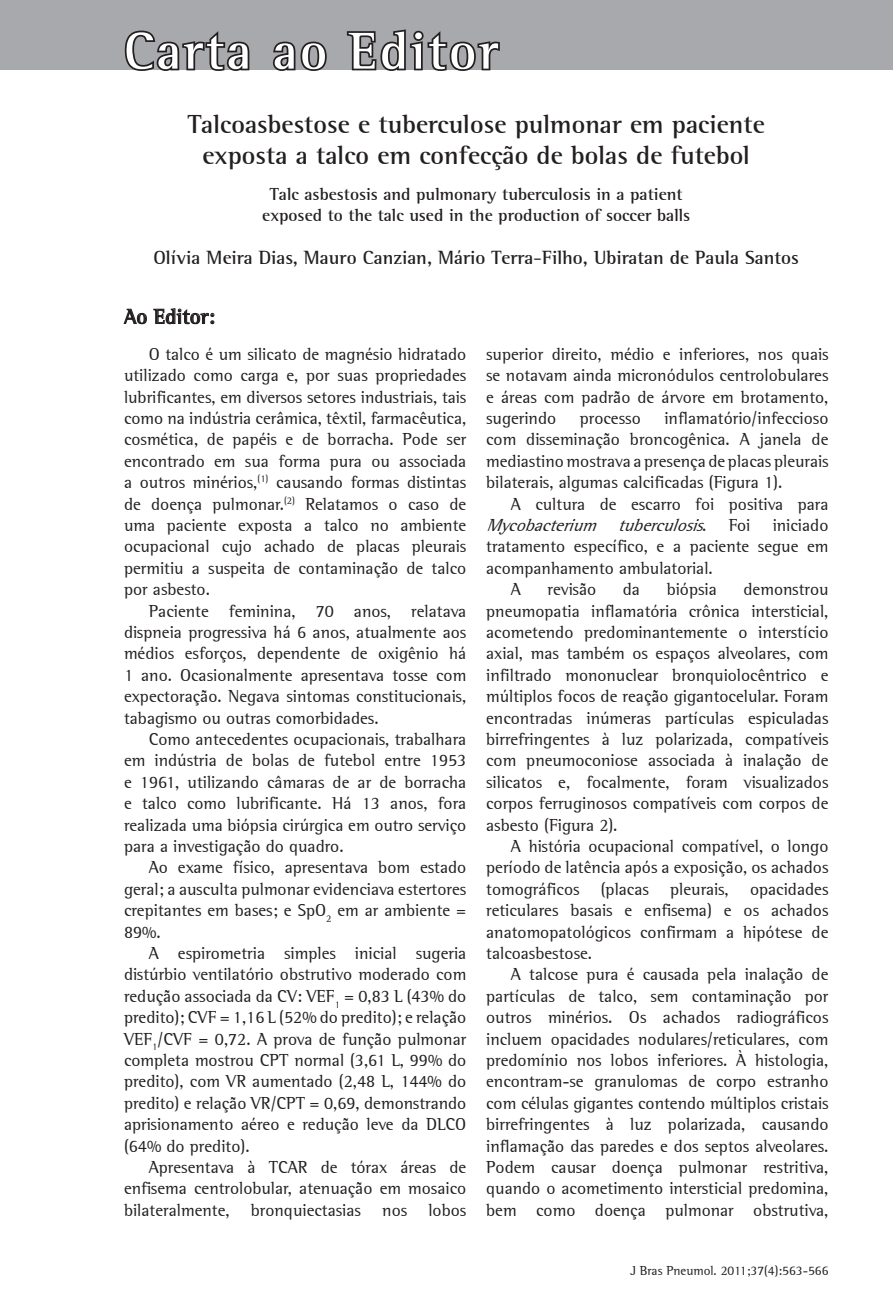
<style>
.page{position:relative;width:893px;height:1315px;background:#fff}
.page>*{position:absolute;margin:0;border:0;box-sizing:border-box;transform-origin:0 0}
.capítulo{font:700 52.5px "Libre Semi Serif S Si";letter-spacing:.05em;color:#fff}
.Título___1o_idioma{font:700 26.25px/31.5px "Libre Semi Serif S Si";color:#231f20;text-align:center}
.Sub_título___1o_níve{font:700 21px "Libre Semi Serif S Si";color:#231f20}
.Autores{font:700 19.25px "Libre Semi Serif S Si";color:#231f20}
.Corpo{font:17.5px/21.3px "Libre Semi Serif S Si";color:#231f20;text-align:justify}
.Título___2o_idioma{font:700 17.5px/21px "Libre Semi Serif S Si";color:#231f20;text-align:center}
.rodapé{font:13.12px "Libre Semi Serif S Si";color:#231f20}
.s1{font-style:italic}
</style>
<div class="page">
<div style="left:0;top:0;width:893px;height:70px;background:#a8a9ad"></div>
<svg style="left:124px;top:309px;width:23px;height:15px"></svg>
<svg style="left:153px;top:308px;width:61px;height:16px"></svg>
<svg style="left:124px;top:30px;width:126px;height:41px"></svg>
<svg style="left:273px;top:41px;width:54px;height:30px"></svg>
<svg style="left:346px;top:29px;width:154px;height:42px"></svg>
<p class="capítulo" style="left:124px;top:19px;width:376px">Carta ao Editor</p>
<p class="Título___1o_idioma" style="left:188px;top:108px;width:579px">Talcoasbestose e tuberculose pulmonar em paciente exposta a talco em confecção de bolas de futebol</p>
<p class="Título___2o_idioma" style="left:262px;top:184px;width:429px">Talc asbestosis and pulmonary tuberculosis in a patient exposed to the talc used in the production of soccer balls</p>
<p class="Autores" style="left:153px;top:246px;width:647px">Olívia Meira Dias, Mauro Canzian, Mário Terra-Filho, Ubiratan de Paula Santos</p>
<p class="Sub_título___1o_níve" style="left:124px;top:304px;width:93px">Ao Editor:</p>
<p class="Corpo" style="left:124px;top:343px;width:344px;text-indent:25px">O talco é um silicato de magnésio hidratado utilizado como carga e, por suas propriedades lubrificantes, em diversos setores industriais, tais como na indústria cerâmica, têxtil, farmacêutica, cosmética, de papéis e de borracha. Pode ser encontrado em sua forma pura ou associada a outros minérios,<sup>(1)</sup> causando formas distintas de doença pulmonar.<sup>(2)</sup> Relatamos o caso de uma paciente exposta a talco no ambiente ocupacional cujo achado de placas pleurais permitiu a suspeita de contaminação de talco por asbesto.</p>
<p class="Corpo" style="left:124px;top:600px;width:344px;text-indent:25px">Paciente feminina, 70 anos, relatava dispneia progressiva há 6 anos, atualmente aos médios esforços, dependente de oxigênio há 1 ano. Ocasionalmente apresentava tosse com expectoração. Negava sintomas constitucionais, tabagismo ou outras comorbidades.</p>
<p class="Corpo" style="left:124px;top:728px;width:344px;text-indent:25px">Como antecedentes ocupacionais, trabalhara em indústria de bolas de futebol entre 1953 e 1961, utilizando câmaras de ar de borracha e talco como lubrificante. Há 13 anos, fora realizada uma biópsia cirúrgica em outro serviço para a investigação do quadro.</p>
<p class="Corpo" style="left:124px;top:856px;width:344px;text-indent:25px">Ao exame físico, apresentava bom estado geral; a ausculta pulmonar evidenciava estertores crepitantes em bases; e SpO<sub>2</sub> em ar ambiente = 89%.</p>
<p class="Corpo" style="left:124px;top:942px;width:344px;text-indent:25px">A espirometria simples inicial sugeria distúrbio ventilatório obstrutivo moderado com redução associada da CV: VEF<sub>1</sub> = 0,83 L (43% do predito); CVF = 1,16 L (52% do predito); e relação VEF<sub>1</sub>/CVF = 0,72. A prova de função pulmonar completa mostrou CPT normal (3,61 L, 99% do predito), com VR aumentado (2,48 L, 144% do predito) e relação VR/CPT = 0,69, demonstrando aprisionamento aéreo e redução leve da DLCO (64% do predito).</p>
<p class="Corpo" style="left:124px;top:1156px;width:344px;text-indent:25px">Apresentava à TCAR de tórax áreas de enfisema centrolobular, atenuação em mosaico bilateralmente, bronquiectasias nos lobos</p>
<p class="Corpo" style="left:486px;top:343px;width:344px">superior direito, médio e inferiores, nos quais se notavam ainda micronódulos centrolobulares e áreas com padrão de árvore em brotamento, sugerindo</p>
<p class="Corpo" style="left:486px;top:407px;width:344px;text-indent:178px">inflamatório/infeccioso com disseminação broncogênica. A janela de mediastino mostrava a presença de placas pleurais bilaterais, algumas calcificadas (Figura 1).</p>
<p class="Corpo" style="left:486px;top:493px;width:344px;text-indent:25px">A cultura de escarro foi positiva para<br><span class="s1">Mycobacterium tuberculosis</span>.</p>
<p class="Corpo" style="left:580px;top:407px;width:62px">processo</p>
<p class="Corpo" style="left:486px;top:514px;width:344px;text-indent:286px">iniciado tratamento específico, e a paciente segue em acompanhamento ambulatorial.</p>
<p class="Corpo" style="left:511px;top:578px;width:12px">A</p>
<p class="Corpo" style="left:548px;top:578px;width:50px">revisão</p>
<p class="Corpo" style="left:623px;top:578px;width:19px">da</p>
<p class="Corpo" style="left:667px;top:578px;width:52px">biópsia</p>
<p class="Corpo" style="left:729px;top:514px;width:23px">Foi</p>
<p class="Corpo" style="left:486px;top:578px;width:344px;text-indent:257px">demonstrou pneumopatia inflamatória crônica intersticial, acometendo predominantemente o interstício axial, mas também os espaços alveolares, com infiltrado mononuclear bronquiolocêntrico e múltiplos focos de reação gigantocelular. Foram encontradas inúmeras partículas espiculadas birrefringentes à luz polarizada, compatíveis com pneumoconiose associada à inalação de silicatos e, focalmente, foram visualizados corpos ferruginosos compatíveis com corpos de asbesto (Figura 2).</p>
<p class="Corpo" style="left:486px;top:835px;width:344px;text-indent:25px">A história ocupacional compatível, o longo período de latência após a exposição, os achados tomográficos (placas pleurais, opacidades reticulares basais e enfisema) e os achados anatomopatológicos confirmam a hipótese de talcoasbestose.</p>
<p class="Corpo" style="left:486px;top:963px;width:344px;text-indent:25px">A talcose pura é causada pela inalação de partículas de talco, sem contaminação por outros minérios. Os achados radiográficos incluem opacidades nodulares/reticulares, com predomínio nos lobos inferiores. À histologia, encontram-se granulomas de corpo estranho com células gigantes contendo múltiplos cristais birrefringentes à luz polarizada, causando inflamação das paredes e dos septos alveolares.<br>Podem causar doença pulmonar restritiva, quando o acometimento intersticial predomina, bem como doença pulmonar obstrutiva,</p>
<p class="rodapé" style="left:630px;top:1263px;width:200px">J Bras Pneumol. 2011;37(4):563-566</p>
</div>
